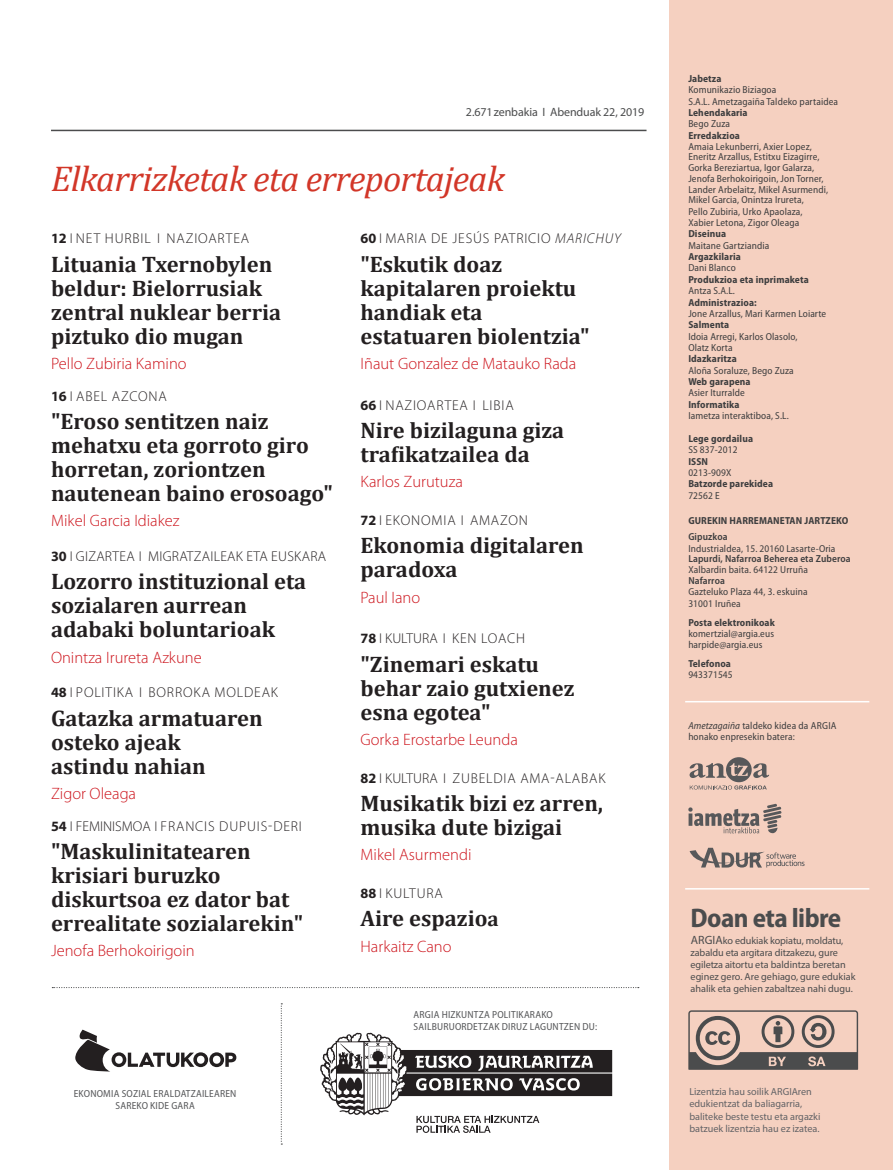
<style>
.page{position:relative;width:893px;height:1170px;background:#fff}
.page>*{position:absolute;margin:0;border:0;box-sizing:border-box;transform-origin:0 0}
.t1{font:italic 36px "Cambria";letter-spacing:-.02em;color:#d23628}
.t2{font:700 semi-condensed 27px "Myriad Pro";color:#4b4c4d}
.t3{font:700 22.5px/24px "Cambria";color:#231f20}
.t4{font:300 16.5px "Myriad Pro";color:#cd151d}
.t5{font:300 14.25px "Myriad Pro";letter-spacing:.06em;color:#231f20}
.t6{font:300 14.25px "Myriad Pro";letter-spacing:.02em;color:#231f20}
.t7{font:12px "Myriad Pro";letter-spacing:-.01em;color:#4b4c4d}
.t8{font:semi-condensed 10.35px/12px "Myriad Pro";letter-spacing:.02em;color:#57585a}
.t9{font:semi-condensed 10.2px/10.8px "Myriad Pro";letter-spacing:.01em;color:#3e3e3f}
.t10{font:700 semi-condensed 10.2px "Myriad Pro";letter-spacing:.01em;color:#3e3e3f}
.t11{font:10.2px/12px "Myriad Pro";color:#4b4c4d}
.t12{font:10.2px/12.3px "Myriad Pro";color:#636366}
.t13{font:600 semi-condensed 10.2px "Myriad Pro";letter-spacing:.01em;color:#3e3e3f}
.s1{font-weight:700}
.s2{font-style:italic}
.s3{font-size:21px}
.s4{font-size:12px}
</style>
<div class="page">
<div style="left:669px;top:0;width:224px;height:1169px;background:#f5d0c0"></div>
<hr style="left:51px;top:130px;width:595px;height:1px;background:#4b4c4d">
<svg style="left:52px;top:987px;width:587px;height:1px"></svg>
<hr style="left:685px;top:701px;width:184px;height:1px;background:#fff">
<svg style="left:75px;top:1029px;width:161px;height:42px"></svg>
<svg style="left:320px;top:1032px;width:292px;height:100px"></svg>
<svg style="left:281px;top:1003px;width:1px;height:141px"></svg>
<svg style="left:688px;top:1010px;width:170px;height:59px"></svg>
<hr style="left:685px;top:888px;width:184px;height:1px;background:#fff">
<svg style="left:688px;top:803px;width:94px;height:30px"></svg>
<svg style="left:690px;top:757px;width:79px;height:32px"></svg>
<svg style="left:690px;top:847px;width:115px;height:20px"></svg>
<p class="t7" style="left:466px;top:104px;width:180px">2.671 zenbakia І Abenduak 22, 2019</p>
<h1 class="t1" style="left:51px;top:156px;width:455px">Elkarrizketak eta erreportajeak</h1>
<h3 class="t5" style="left:51px;top:230px;width:34px"><span class="s1">12</span> І NET</h3>
<h3 class="t5" style="left:105px;top:230px;width:35px">HURBIL</h3>
<h3 class="t5" style="left:157px;top:230px;width:93px">І nazioartea</h3>
<h3 class="t3" style="left:51px;top:251px;width:232px">Lituania Txernobylen beldur: Bielorrusiak zentral nuklear berria piztuko dio mugan</h3>
<h3 class="t4" style="left:51px;top:353px;width:137px">Pello Zubiria Kamino</h3>
<h3 class="t5" style="left:51px;top:387px;width:34px"><span class="s1">16</span> І ABEL</h3>
<h3 class="t5" style="left:112px;top:387px;width:11px">AZCONA</h3>
<h3 class="t3" style="left:51px;top:408px;width:284px">"Eroso sentitzen naiz mehatxu eta gorroto giro horretan, zoriontzen nautenean baino erosoago"</h3>
<h3 class="t4" style="left:51px;top:511px;width:130px">Mikel Garcia Idiakez</h3>
<h3 class="t5" style="left:51px;top:547px;width:70px"><span class="s1">30</span> І GIZARTEA</h3>
<h3 class="t6" style="left:139px;top:547px;width:189px">І Migratzaileak eta euskara</h3>
<h3 class="t3" style="left:51px;top:569px;width:257px">Lozorro instituzional eta sozialaren aurrean adabaki boluntarioak</h3>
<h3 class="t4" style="left:51px;top:647px;width:152px">Onintza I rureta Azkune</h3>
<h3 class="t5" style="left:51px;top:684px;width:33px"><span class="s1">48</span> І POLITIKA</h3>
<h3 class="t5" style="left:139px;top:684px;width:54px">І BORROKA</h3>
<h3 class="t5" style="left:215px;top:684px;width:11px">MOL</h3>
<h3 class="t5" style="left:244px;top:684px;width:19px">DEAK</h3>
<h3 class="t3" style="left:51px;top:705px;width:213px">Gatazka armatuaren osteko ajeak astindu nahian</h3>
<h3 class="t4" style="left:51px;top:783px;width:87px">Zigor Oleaga</h3>
<h3 class="t5" style="left:51px;top:817px;width:40px"><span class="s1">54</span> І FEMINISMOA</h3>
<h3 class="t5" style="left:154px;top:817px;width:149px">І francis du pu is-deri</h3>
<h3 class="t3" style="left:51px;top:838px;width:254px">"Maskulinitatearen krisiari buruzko diskurtsoa ez dator bat errealitate sozialarekin"</h3>
<h3 class="t4" style="left:51px;top:940px;width:145px">Jenofa Berhokoirigoin</h3>
<h3 class="t5" style="left:360px;top:230px;width:262px"><span class="s1">60</span> І Maria de Jesús Patricio <span class="s2">MARICHUY</span></h3>
<h3 class="t3" style="left:360px;top:251px;width:231px">"Eskutik doaz kapitalaren proiektu handiak eta estatuaren biolentzia"</h3>
<h3 class="t4" style="left:360px;top:353px;width:217px">I ñaut Gonzalez de Matauko Rada</h3>
<h3 class="t5" style="left:360px;top:396px;width:155px"><span class="s1">66</span> І nazioartea І libia</h3>
<h3 class="t3" style="left:360px;top:417px;width:205px">Nire bizilaguna giza trafikatzailea da</h3>
<h3 class="t4" style="left:360px;top:472px;width:104px">Karlos Zurutuza</h3>
<h3 class="t5" style="left:360px;top:511px;width:35px"><span class="s1">72</span> І EKONOMIA</h3>
<h3 class="t5" style="left:461px;top:511px;width:69px">І amazon</h3>
<h3 class="t3" style="left:360px;top:533px;width:225px">Ekonomia digitalaren paradoxa</h3>
<h3 class="t4" style="left:360px;top:587px;width:61px">Paul Iano</h3>
<h3 class="t5" style="left:360px;top:630px;width:166px"><span class="s1">78</span> І KULTURA І ken loach</h3>
<h3 class="t3" style="left:360px;top:651px;width:216px">"Zinemari eskatu behar zaio gutxienez esna egotea"</h3>
<h3 class="t4" style="left:360px;top:729px;width:159px">Gorka Erostarbe Leunda</h3>
<h3 class="t5" style="left:360px;top:769px;width:247px"><span class="s1">82</span> І KULTURA І zu beldia ama-alabak</h3>
<h3 class="t3" style="left:360px;top:790px;width:244px">Musikatik bizi ez arren, musika dute bizigai</h3>
<h3 class="t4" style="left:360px;top:844px;width:113px">Mikel Asurmendi</h3>
<h3 class="t5" style="left:360px;top:884px;width:84px"><span class="s1">88</span> І ku ltura</h3>
<h3 class="t3" style="left:360px;top:905px;width:140px">Aire espazio<span class="s3">a</span></h3>
<h3 class="t4" style="left:360px;top:936px;width:93px">Harkaitz Cano</h3>
<p class="t8" style="left:74px;top:1087px;width:30px">Ekonomia</p>
<p class="t8" style="left:122px;top:1087px;width:6px">sozial</p>
<p class="t8" style="left:154px;top:1087px;width:17px">eraldatzailea</p>
<p class="t8" style="left:220px;top:1087px;width:18px">ren</p>
<p class="t8" style="left:116px;top:1099px;width:23px">sareko</p>
<p class="t8" style="left:150px;top:1099px;width:6px">kide</p>
<p class="t8" style="left:171px;top:1099px;width:24px">gara</p>
<p class="t8" style="left:414px;top:1008px;width:185px">ARGIA HIZKUNTZA POLITIKARAKO<br>SAILBURUORDETZAK DIRUZ LAGUNTZEN DU:</p>
<p class="t10" style="left:688px;top:72px;width:35px">Jabetza</p>
<p class="t9" style="left:688px;top:84px;width:151px;line-height:11.4px">Komunikazio Biziagoa<br>S.A.L. Ametzagaiña Taldeko partaidea</p>
<p class="t10" style="left:688px;top:106px;width:61px">Lehendakaria</p>
<p class="t9" style="left:688px;top:118px;width:43px">Bego Zuza</p>
<p class="t10" style="left:688px;top:129px;width:53px">Erredakzioa</p>
<p class="t9" style="left:688px;top:141px;width:141px">Amaia Lekunberri, Axier Lopez, Eneritz Arzallus, Estitxu Eizagirre, Gorka Bereziartua, Igor Galarza, Jenofa Berhokoirigoin, Jon Torner, Lander Arbelaitz, Mikel Asurmendi, Mikel Garcia, Onintza Irureta,<br>Pello Zubiria, Urko Apaolaza, Xabier Letona, Zigor Oleaga</p>
<p class="t10" style="left:688px;top:227px;width:39px">Diseinua</p>
<p class="t9" style="left:688px;top:240px;width:82px">Maitane Gartziandia</p>
<p class="t10" style="left:688px;top:250px;width:54px">Argazkilaria</p>
<p class="t9" style="left:688px;top:262px;width:49px">Dani Blanco</p>
<p class="t10" style="left:688px;top:273px;width:122px">Produkzioa eta inprimaketa</p>
<p class="t9" style="left:688px;top:285px;width:48px">Antza S.A.L.</p>
<p class="t10" style="left:688px;top:295px;width:70px">Administrazioa:</p>
<p class="t9" style="left:688px;top:308px;width:139px">Jone Arzallus, Mari Karmen Loiarte</p>
<p class="t10" style="left:688px;top:318px;width:43px">Salmenta</p>
<p class="t9" style="left:688px;top:330px;width:111px;line-height:11.4px">Idoia Arregi, Karlos Olasolo,<br>Olatz Korta</p>
<p class="t10" style="left:688px;top:352px;width:50px">Idazkaritza</p>
<p class="t9" style="left:688px;top:365px;width:107px">Aloña Soraluze, Bego Zuza</p>
<p class="t10" style="left:688px;top:375px;width:64px">Web garapena</p>
<p class="t9" style="left:688px;top:387px;width:58px">Asier Iturralde</p>
<p class="t10" style="left:688px;top:398px;width:53px">Informatika</p>
<p class="t9" style="left:688px;top:410px;width:102px">Iametza interaktiboa, S.L.</p>
<p class="t10" style="left:688px;top:432px;width:66px">Lege gordailua</p>
<p class="t9" style="left:688px;top:444px;width:51px">SS 837-2012</p>
<p class="t10" style="left:688px;top:454px;width:6px">ISSN</p>
<p class="t9" style="left:688px;top:467px;width:45px">0213-909X</p>
<p class="t10" style="left:688px;top:477px;width:86px">Batzorde parekidea</p>
<p class="t9" style="left:688px;top:489px;width:33px">72562 E</p>
<p class="t10" style="left:688px;top:513px;width:30px">GUREKIN</p>
<p class="t10" style="left:730px;top:513px;width:38px">HARREMAN</p>
<p class="t10" style="left:780px;top:513px;width:12px">ETAN</p>
<p class="t10" style="left:804px;top:513px;width:11px">JARTZ</p>
<p class="t10" style="left:831px;top:513px;width:12px">EKO</p>
<p class="t13" style="left:688px;top:530px;width:41px">Gipuzkoa</p>
<p class="t9" style="left:688px;top:542px;width:149px">Industrialdea, 15. 20160 Lasarte-Oria</p>
<p class="t13" style="left:688px;top:552px;width:164px">Lapurdi, Nafarroa Beherea eta Zuberoa</p>
<p class="t9" style="left:688px;top:563px;width:121px">Xalbardin baita. 64122 Urruña</p>
<p class="t13" style="left:688px;top:574px;width:38px">Nafarroa</p>
<p class="t9" style="left:688px;top:586px;width:121px;line-height:11.4px">Gazteluko Plaza 44, 3. eskuina<br>31001 Iruñea</p>
<p class="t10" style="left:688px;top:615px;width:88px">Posta elektronikoak</p>
<p class="t9" style="left:688px;top:627px;width:87px;line-height:11.4px">komertzial@argia.eus harpide@argia.eus</p>
<p class="t10" style="left:688px;top:657px;width:44px">Telefonoa</p>
<p class="t9" style="left:688px;top:669px;width:46px">943371545</p>
<p class="t9" style="left:688px;top:719px;width:140px;line-height:11.4px"><span class="s2">Ametzagaiña</span> taldeko kidea da Argia honako enpresekin batera:</p>
<h2 class="t2" style="left:690px;top:900px;width:152px">Doan eta libre</h2>
<p class="t11" style="left:691px;top:934px;width:167px"><span class="s4">Argia</span>ko edukiak kopiatu, moldatu, zabaldu eta argitara ditzakezu, gure egiletza aitortu eta baldintza beretan eginez gero. Are gehiago, gure edukiak ahalik eta gehien zabaltzea nahi dugu.</p>
<p class="t12" style="left:689px;top:1085px;width:133px">Lizentzia hau soilik ARGIAren edukientzat da baliagarria, baliteke beste testu eta argazki batzuek lizentzia hau ez izatea.</p>
</div>
